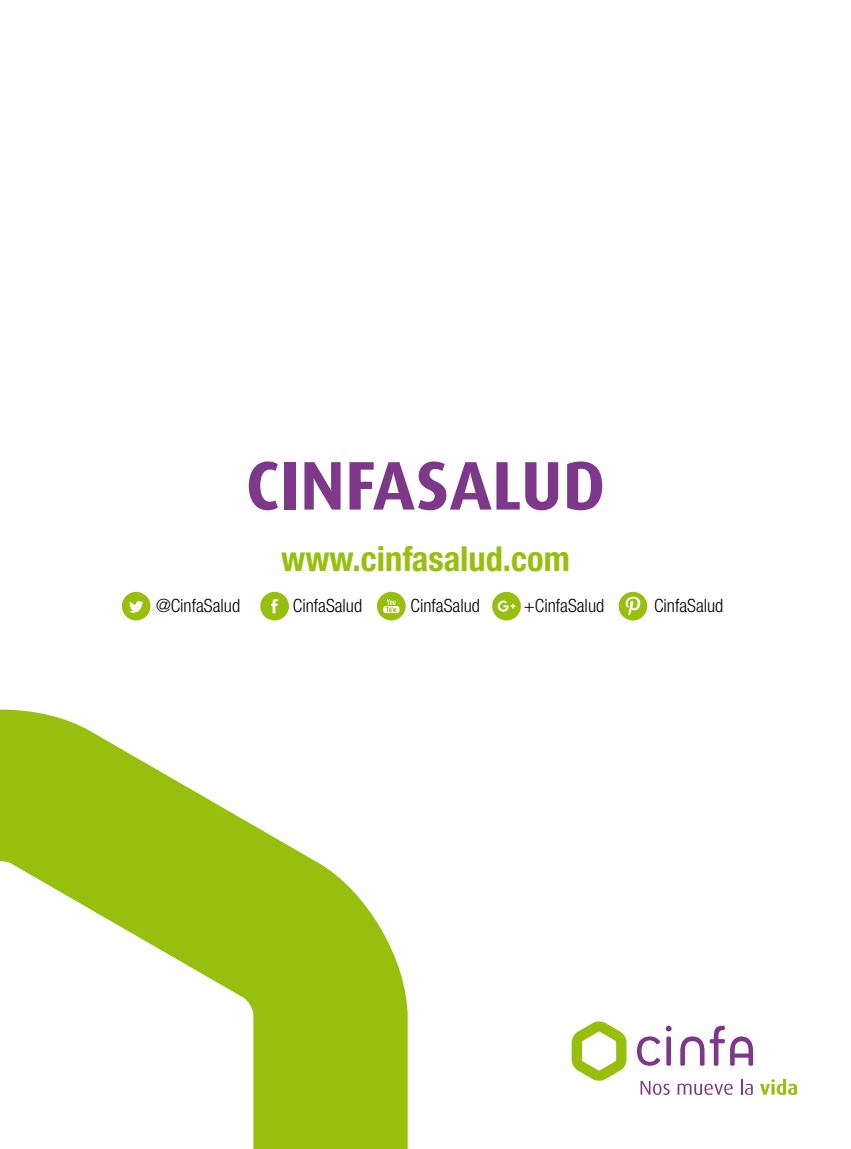
<style>
.page{position:relative;width:851px;height:1149px;background:#fff}
.page>*{position:absolute;margin:0;border:0;box-sizing:border-box;transform-origin:0 0}
.t1{font:700 68.85px "Dax";color:#7e388a}
.t2{font:700 condensed 34.5px "Helvetica Neue";color:#97bf0d}
.t3{font:300 condensed 18.3px "Helvetica Neue";color:#000}
</style>
<div class="page">
<svg style="left:730px;top:1036px;width:23px;height:29px"></svg>
<svg style="left:680px;top:1025px;width:44px;height:40px"></svg>
<svg style="left:637px;top:1025px;width:34px;height:40px"></svg>
<svg style="left:571px;top:1021px;width:55px;height:59px"></svg>
<svg style="left:640px;top:1080px;width:29px;height:14px"></svg>
<svg style="left:677px;top:1083px;width:55px;height:11px"></svg>
<svg style="left:741px;top:1079px;width:11px;height:15px"></svg>
<svg style="left:760px;top:1079px;width:36px;height:15px"></svg>
<div style="left:122px;top:591px;width:28px;height:29px;background:#97bf0d;border-radius:50%"></div>
<svg style="left:129px;top:601px;width:14px;height:11px"></svg>
<div style="left:260px;top:591px;width:29px;height:29px;background:#97bf0d;border-radius:50%"></div>
<svg style="left:271px;top:599px;width:7px;height:14px"></svg>
<div style="left:377px;top:591px;width:28px;height:29px;background:#97bf0d;border-radius:50%"></div>
<svg style="left:383px;top:599px;width:16px;height:14px"></svg>
<div style="left:492px;top:591px;width:28px;height:29px;background:#97bf0d;border-radius:50%"></div>
<svg style="left:497px;top:600px;width:18px;height:11px"></svg>
<div style="left:618px;top:591px;width:29px;height:29px;background:#97bf0d;border-radius:50%"></div>
<svg style="left:625px;top:596px;width:15px;height:19px"></svg>
<svg style="left:0;top:709px;width:407px;height:439px"></svg>
<h1 class="t1" style="left:246px;top:446px;width:361px">CINFASALUD</h1>
<h2 class="t2" style="left:281px;top:537px;width:290px">www.cinfasalud.com</h2>
<p class="t3" style="left:156px;top:595px;width:85px">@CinfaSalud</p>
<p class="t3" style="left:293px;top:595px;width:71px">CinfaSalud</p>
<p class="t3" style="left:410px;top:595px;width:71px">CinfaSalud</p>
<p class="t3" style="left:524px;top:595px;width:82px">+CinfaSalud</p>
<p class="t3" style="left:654px;top:595px;width:71px">CinfaSalud</p>
</div>
